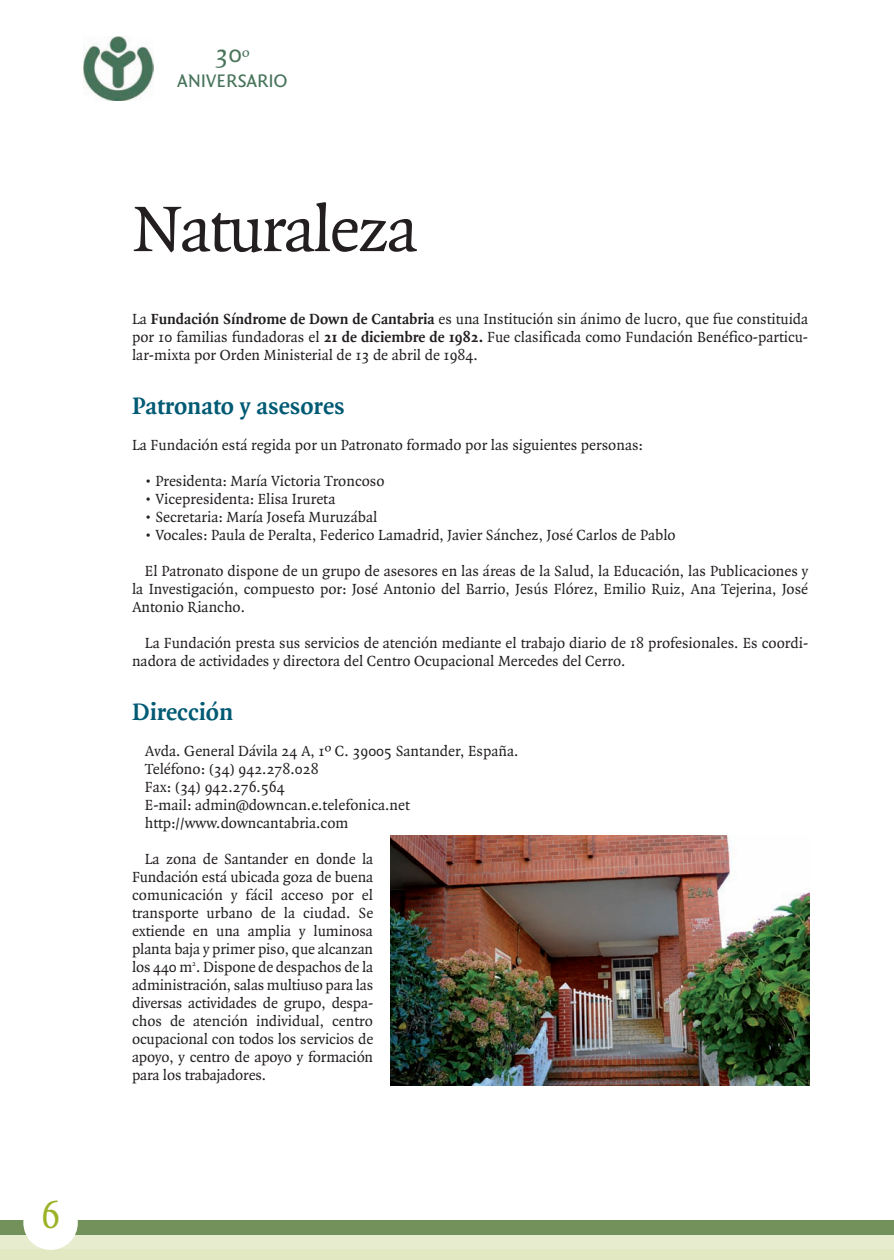
<style>
.page{position:relative;width:894px;height:1260px;background:#fff}
.page>*{position:absolute;margin:0;border:0;box-sizing:border-box;transform-origin:0 0}
.t1{font:69px "Quadraat";letter-spacing:-.03em;color:#231f20}
.t2{font:39px "Quadraat";color:#9cb226}
.t3{font:27px "Quadraat";color:#48745b}
.t4{font:700 25.5px "Quadraat";color:#005a74}
.t5{font:19.5px "Quadraat Sans Small Caps";color:#48745b}
.t6{font:15.75px/18px "Quadraat";color:#231f20;text-align:justify}
.s1{font-size:18px}
.s2{font-weight:700}
</style>
<div class="page">
<img style="left:84px;top:36px;width:69px;height:64px">
<div style="left:0;top:1221px;width:894px;height:39px;background:#e1e8c2"></div>
<div style="left:0;top:1221px;width:894px;height:28px;background:#e7ecce"></div>
<div style="left:0;top:1221px;width:894px;height:14px;background:#73925b"></div>
<div style="left:23px;top:1191px;width:55px;height:59px;background:#fff;border-radius:27px"></div>
<img style="left:391px;top:836px;width:419px;height:249px">
<h2 class="t2" style="left:41px;top:1200px;width:21px">6</h2>
<h3 class="t3" style="left:215px;top:43px;width:36px">30<span class="s1">º</span></h3>
<p class="t5" style="left:177px;top:69px;width:111px">ANIVERSARIO</p>
<h1 class="t1" style="left:133px;top:202px;width:287px">Naturaleza</h1>
<p class="t6" style="left:132px;top:311px;width:678px">La <span class="s2">Fundación Síndrome de Down de Cantabria</span> es una Institución sin ánimo de lucro, que fue constituida por 10 familias fundadoras el <span class="s2">21 de diciembre de 1982.</span> Fue clasificada como Fundación Benéfico-particu&shy;lar-mixta por Orden Ministerial de 13 de abril de 1984.</p>
<h3 class="t4" style="left:132px;top:396px;width:214px">Patronato y asesores</h3>
<p class="t6" style="left:132px;top:437px;width:512px">La Fundación está regida por un Patronato formado por las siguientes personas:</p>
<p class="t6" style="left:145px;top:473px;width:241px">• Presidenta: María Victoria Troncoso</p>
<p class="t6" style="left:145px;top:491px;width:192px">• Vicepresidenta: Elisa Irureta</p>
<p class="t6" style="left:145px;top:509px;width:234px">• Secretaria: María Josefa Muruzábal</p>
<p class="t6" style="left:145px;top:527px;width:532px">• Vocales: Paula de Peralta, Federico Lamadrid, Javier Sánchez, José Carlos de Pablo</p>
<p class="t6" style="left:132px;top:563px;width:678px;text-indent:13px">El Patronato dispone de un grupo de asesores en las áreas de la Salud, la Educación, las Publicaciones y la Investigación, compuesto por: José Antonio del Barrio, Jesús Flórez, Emilio Ruiz, Ana Tejerina, José Antonio Riancho.</p>
<p class="t6" style="left:132px;top:635px;width:678px;text-indent:13px">La Fundación presta sus servicios de atención mediante el trabajo diario de 18 profesionales. Es coordi&shy;nadora de actividades y directora del Centro Ocupacional Mercedes del Cerro.</p>
<h3 class="t4" style="left:132px;top:702px;width:103px">Dirección</h3>
<p class="t6" style="left:145px;top:743px;width:375px;text-align:left">Avda. General Dávila 24 A, 1º C. 39005 Santander, España.<br>Teléfono: (34) 942.278.028<br>Fax: (34) 942.276.564<br>E-mail: admin@downcan.e.telefonica.net http://www.downcantabria.com</p>
<p class="t6" style="left:132px;top:851px;width:243px;text-indent:13px">La zona de Santander en donde la Fundación está ubicada goza de buena comunicación y fácil acceso por el transporte urbano de la ciudad. Se extiende en una amplia y luminosa planta baja y primer piso, que alcanzan los 440 m<sup>2</sup>. Dispone de despachos de la administración, salas multiuso para las diversas actividades de grupo, despa&shy;chos de atención individual, centro ocupacional con todos los servicios de apoyo, y centro de apoyo y formación para los trabajadores.</p>
</div>
